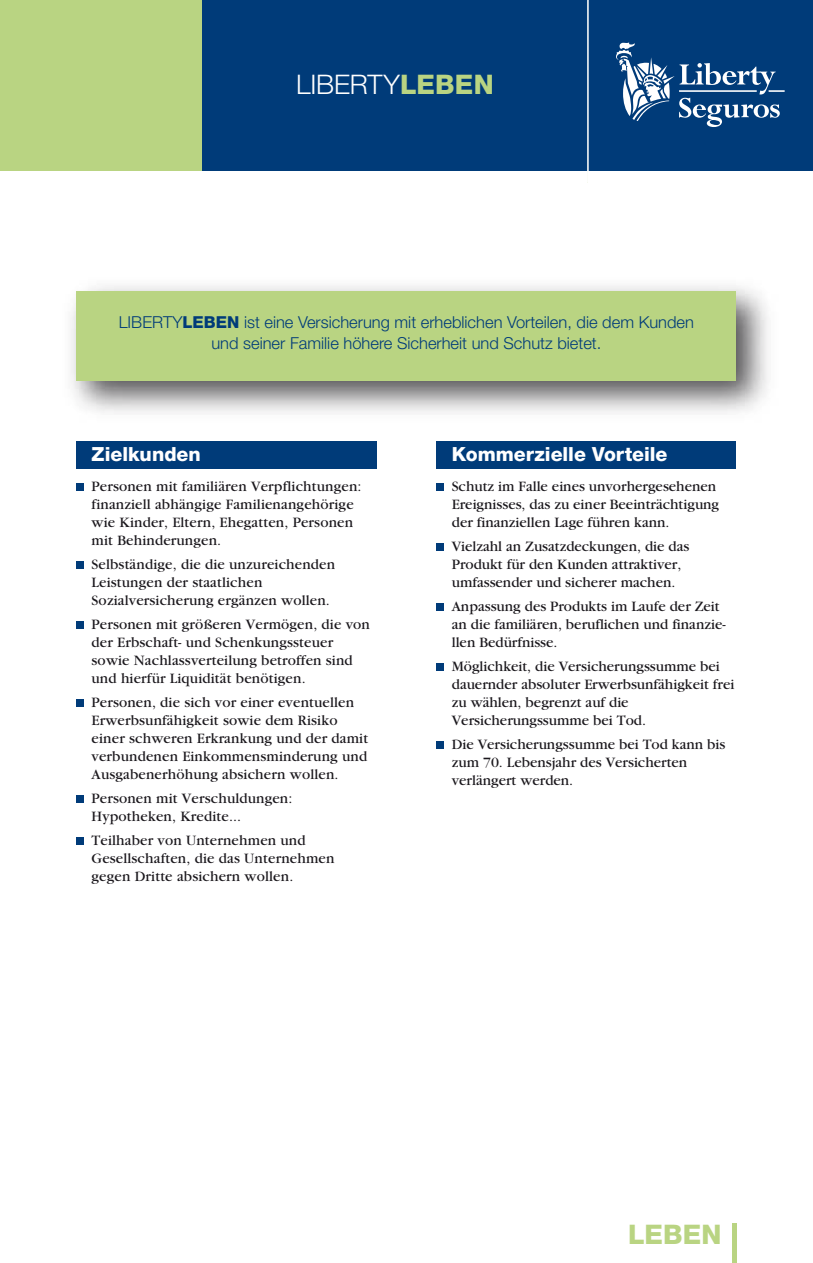
<style>
.page{position:relative;width:813px;height:1263px;background:#fff}
.page>*{position:absolute;margin:0;border:0;box-sizing:border-box;transform-origin:0 0}
.t1{font:300 27px "Helvetica Neue";letter-spacing:-.005em;color:#fff}
.t2{font:800 27px "Helvetica Neue";letter-spacing:.005em;color:#b9d482}
.t3{font:800 19.5px "Helvetica Neue";color:#fff}
.t4{font:300 16.5px/21px "Helvetica Neue";color:#003b79;text-align:center}
.t5{font:15px/18px "Garamond";letter-spacing:.01em;color:#1a171c}
.s1{font-weight:800;color:#b9d482}
.s2{font-weight:800}
</style>
<div class="page">
<div style="left:182px;top:0;width:630px;height:170px;background:#003b79"></div>
<div style="left:0;top:0;width:202px;height:170px;background:#b9d482"></div>
<div style="left:77px;top:441px;width:299px;height:27px;background:#003b79"></div>
<div style="left:436px;top:441px;width:299px;height:27px;background:#003b79"></div>
<hr style="left:587px;top:0;width:1px;height:182px;background:#fff">
<svg style="left:616px;top:43px;width:168px;height:84px"></svg>
<img style="left:70px;top:285px;width:698px;height:129px">
<div style="left:77px;top:291px;width:659px;height:90px;background:#b9d482"></div>
<div style="left:77px;top:484px;width:7px;height:7px;background:#003b79"></div>
<div style="left:77px;top:562px;width:7px;height:7px;background:#003b79"></div>
<div style="left:77px;top:622px;width:7px;height:7px;background:#003b79"></div>
<div style="left:77px;top:700px;width:7px;height:7px;background:#003b79"></div>
<div style="left:77px;top:795px;width:7px;height:7px;background:#003b79"></div>
<div style="left:77px;top:837px;width:7px;height:7px;background:#003b79"></div>
<div style="left:436px;top:484px;width:7px;height:7px;background:#003b79"></div>
<div style="left:436px;top:544px;width:7px;height:7px;background:#003b79"></div>
<div style="left:436px;top:604px;width:7px;height:7px;background:#003b79"></div>
<div style="left:436px;top:663px;width:7px;height:7px;background:#003b79"></div>
<div style="left:436px;top:741px;width:7px;height:7px;background:#003b79"></div>
<div style="left:731px;top:1223px;width:5px;height:40px;background:#b9d482"></div>
<h1 class="t1" style="left:296px;top:68px;width:199px">LIBERTY<span class="s1">LEBEN</span></h1>
<p class="t4" style="left:119px;top:312px;width:576px">LIBERTY<span class="s2">LEBEN</span> ist eine Versicherung mit erheblichen Vorteilen, die dem Kunden und seiner Familie höhere Sicherheit und Schutz bietet.</p>
<h2 class="t3" style="left:92px;top:442px;width:111px">Zielkunden</h2>
<p class="t5" style="left:91px;top:477px;width:271px">Personen mit familiären Verpflichtungen: finanziell abhängige Familienangehörige wie Kinder, Eltern, Ehegatten, Personen mit Behinderungen.</p>
<p class="t5" style="left:91px;top:555px;width:245px">Selbständige, die die unzureichenden<br>Leistungen der staatlichen<br>Sozialversicherung ergänzen wollen.</p>
<p class="t5" style="left:91px;top:615px;width:280px">Personen mit größeren Vermögen, die von der Erbschaft- und Schenkungssteuer sowie Nachlassverteilung betroffen sind und hierfür Liquidität benötigen.</p>
<p class="t5" style="left:91px;top:693px;width:278px">Personen, die sich vor einer eventuellen Erwerbsunfähigkeit sowie dem Risiko einer schweren Erkrankung und der damit verbundenen Einkommensminderung und Ausgabenerhöhung absichern wollen.</p>
<p class="t5" style="left:91px;top:789px;width:202px">Personen mit Verschuldungen:<br>Hypotheken, Kredite...</p>
<p class="t5" style="left:91px;top:831px;width:244px">Teilhaber von Unternehmen und<br>Gesellschaften, die das Unternehmen gegen Dritte absichern wollen.</p>
<h2 class="t3" style="left:451px;top:442px;width:217px">Kommerzielle Vorteile</h2>
<p class="t5" style="left:451px;top:477px;width:269px">Schutz im Falle eines unvorhergesehenen<br>Ereignisses, das zu einer Beeinträchtigung der finanziellen Lage führen kann.</p>
<p class="t5" style="left:451px;top:537px;width:239px">Vielzahl an Zusatzdeckungen, die das<br>Produkt für den Kunden attraktiver, umfassender und sicherer machen.</p>
<p class="t5" style="left:451px;top:597px;width:275px">Anpassung des Produkts im Laufe der Zeit an die familiären, beruflichen und finanzie&shy;llen Bedürfnisse.</p>
<p class="t5" style="left:451px;top:657px;width:284px">Möglichkeit, die Versicherungssumme bei dauernder absoluter Erwerbsunfähigkeit frei zu wählen, begrenzt auf die Versicherungssumme bei Tod.</p>
<p class="t5" style="left:451px;top:735px;width:275px">Die Versicherungssumme bei Tod kann bis zum 70. Lebensjahr des Versicherten verlängert werden.</p>
<h1 class="t2" style="left:627px;top:1218px;width:95px">LEBEN</h1>
</div>
